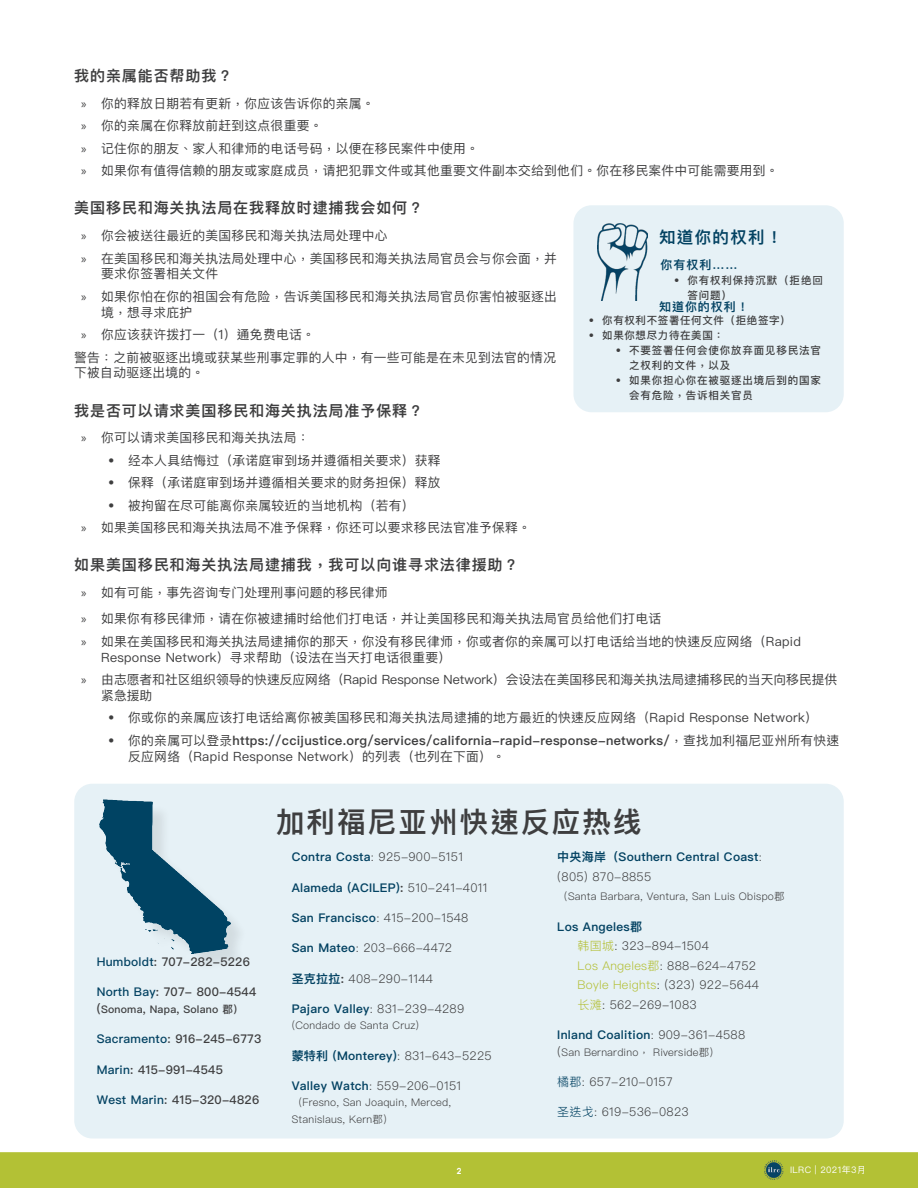
<style>
.page{position:relative;width:918px;height:1188px;background:#fff}
.page>*{position:absolute;margin:0;border:0;box-sizing:border-box;transform-origin:0 0}
.t1{font:600 28.5px "Ping Fang HK";letter-spacing:.075em;color:#3e3e3f}
.t2{font:600 16.5px "Ping Fang HK";letter-spacing:.08em;color:#034262}
.ILRC_body_style{font:600 15px "Ping Fang HK";letter-spacing:.06em;color:#3e3e3f}
.ILRC_body_style-2{font:12.75px/15.8px "Ping Fang HK";letter-spacing:.02em;color:#3e3e3f}
.t3{font:600 12.75px/15.8px "Ping Fang HK";letter-spacing:.02em;color:#3e3e3f}
.ILRC_body_style-3{font:12.75px/15.8px "Ping Fang HK";color:#3e3e3f}
.ILRC_body_style-4{font:300 12px/19.5px "Ping Fang HK";letter-spacing:.02em;color:#3e3e3f}
.ILRC_body_style-5{font:600 12px/19.5px "Ping Fang HK";letter-spacing:.02em;color:#034262}
.ILRC_body_style-6{font:500 12px "Ping Fang HK";letter-spacing:.02em;color:#3e3e3f}
.ILRC_body_style-7{font:300 10.5px/16.5px "Ping Fang HK";letter-spacing:.02em;color:#3e3e3f}
.ILRC_body_style-8{font:500 10.5px/15px "Ping Fang HK";letter-spacing:.08em;color:#3e3e3f}
.ILRC_body_style-9{font:500 10.5px "Ping Fang HK";letter-spacing:.06em;color:#3e3e3f}
.ILRC_body_style-10{font:500 10.5px "Ping Fang HK";letter-spacing:.02em;color:#3e3e3f}
.t4{font:9px "Ping Fang HK";letter-spacing:.04em;color:#fff}
.t5{font:700 8.25px "Te X Gyre Adventor";color:#fff}
.s1{font-family:"Myriad Pro"}
.s2{font-weight:400}
.s3{color:#034262}
.s4{font-size:12px}
.s5{font-weight:600;color:#034262}
.s6{color:#3e3e3f}
.s7{font-weight:300;color:#3e3e3f}
.s8{font-weight:600;color:#024161}
.s9{font-weight:600}
.s10{color:#b3bf35}
</style>
<div class="page">
<div style="left:0;top:1152px;width:918px;height:36px;background:#b3c135"></div>
<div style="left:573px;top:205px;width:271px;height:207px;background:#e6f1f6;border-radius:18px"></div>
<img style="left:597px;top:223px;width:50px;height:77px">
<div style="left:74px;top:784px;width:770px;height:355px;background:#e6f1f6;border-radius:18px"></div>
<div style="left:103px;top:803px;width:146px;height:169px;background:#231f20;opacity:.1"></div>
<img style="left:100px;top:800px;width:130px;height:153px">
<p class="ILRC_body_style" style="left:74px;top:67px;width:160px">我的亲属能否帮助我？</p>
<p class="ILRC_body_style-2" style="left:81px;top:95px;width:295px"><span class="s1">»</span> 你的释放日期若有更新，你应该告诉你的亲属。</p>
<p class="ILRC_body_style-2" style="left:81px;top:118px;width:243px"><span class="s1">»</span> 你的亲属在你释放前赶到这点很重要。</p>
<p class="ILRC_body_style-2" style="left:81px;top:140px;width:399px"><span class="s1">»</span> 记住你的朋友、家人和律师的电话号码，以便在移民案件中使用。</p>
<p class="ILRC_body_style-2" style="left:81px;top:163px;width:699px"><span class="s1">»</span> 如果你有值得信赖的朋友或家庭成员，请把犯罪文件或其他重要文件副本交给到他们。你在移民案件中可能需要用到。</p>
<p class="ILRC_body_style" style="left:74px;top:199px;width:350px">美国移民和海关执法局在我释放时逮捕我会如何？</p>
<p class="ILRC_body_style-2" style="left:81px;top:227px;width:308px"><span class="s1">»</span> 你会被送往最近的美国移民和海关执法局处理中心</p>
<p class="ILRC_body_style-2" style="left:101px;top:250px;width:457px;text-indent:-20px"><span class="s1">»</span> 在美国移民和海关执法局处理中心，美国移民和海关执法局官员会与你会面，并要求你签署相关文件</p>
<p class="ILRC_body_style-2" style="left:101px;top:288px;width:457px;text-indent:-20px"><span class="s1">»</span> 如果你怕在你的祖国会有危险，告诉美国移民和海关执法局官员你害怕被驱逐出境，想寻求庇护</p>
<p class="ILRC_body_style-2" style="left:81px;top:326px;width:235px"><span class="s1">»</span> 你应该获许拨打一（1）通免费电话。</p>
<p class="ILRC_body_style-2" style="left:74px;top:349px;width:483px">警告：之前被驱逐出境或获某些刑事定罪的人中，有一些可能是在未见到法官的情况下被自动驱逐出境的。</p>
<p class="ILRC_body_style" style="left:74px;top:401px;width:350px">我是否可以请求美国移民和海关执法局准予保释？</p>
<p class="ILRC_body_style-2" style="left:81px;top:429px;width:230px"><span class="s1">»</span> 你可以请求美国移民和海关执法局：</p>
<p class="ILRC_body_style-2" style="left:108px;top:452px;width:334px">• 经本人具结悔过（承诺庭审到场并遵循相关要求）获释</p>
<p class="ILRC_body_style-2" style="left:108px;top:474px;width:334px">• 保释（承诺庭审到场并遵循相关要求的财务担保）释放</p>
<p class="ILRC_body_style-2" style="left:108px;top:497px;width:308px">• 被拘留在尽可能离你亲属较近的当地机构（若有）</p>
<p class="ILRC_body_style-2" style="left:81px;top:519px;width:451px"><span class="s1">»</span> 如果美国移民和海关执法局不准予保释，你还可以要求移民法官准予保释。</p>
<p class="ILRC_body_style" style="left:74px;top:556px;width:446px">如果美国移民和海关执法局逮捕我，我可以向谁寻求法律援助？</p>
<p class="ILRC_body_style-2" style="left:81px;top:584px;width:308px"><span class="s1">»</span> 如有可能，事先咨询专门处理刑事问题的移民律师</p>
<p class="ILRC_body_style-2" style="left:81px;top:611px;width:582px"><span class="s1">»</span> 如果你有移民律师，请在你被逮捕时给他们打电话，并让美国移民和海关执法局官员给他们打电话</p>
<p class="ILRC_body_style-2" style="left:101px;top:633px;width:701px;text-indent:-20px"><span class="s1">»</span> 如果在美国移民和海关执法局逮捕你的那天，你没有移民律师，你或者你的亲属可以打电话给当地的快速反应网络（Rapid<br>Response Network）寻求帮助（设法在当天打电话很重要）</p>
<p class="ILRC_body_style-3" style="left:101px;top:672px;width:737px;text-indent:-20px"><span class="s1">»</span> 由志愿者和社区组织领导的快速反应网络（Rapid Response Network）会设法在美国移民和海关执法局逮捕移民的当天向移民提供紧急援助</p>
<p class="ILRC_body_style-2" style="left:108px;top:710px;width:711px">• 你或你的亲属应该打电话给离你被美国移民和海关执法局逮捕的地方最近的快速反应网络（Rapid Response Network）</p>
<p class="t3" style="left:128px;top:732px;width:713px;text-indent:-20px"><span class="s2">• 你的亲属可以登录</span>https://ccijustice.org/services/california-rapid-response-networks/<span class="s2">，查找加利福尼亚州所有快速反应网络（Rapid Response Network）的列表（也列在下面）。</span></p>
<p class="t2" style="left:659px;top:227px;width:125px">知道你的权利！</p>
<p class="ILRC_body_style-5" style="left:661px;top:254px;width:78px">你有权利……</p>
<p class="ILRC_body_style-8" style="left:688px;top:272px;width:137px;text-indent:-14px">• 你有权利保持沉默（拒绝回答问题）</p>
<p class="ILRC_body_style-9" style="left:589px;top:314px;width:204px">• 你有权利不签署任何文件（拒绝签字）</p>
<p class="ILRC_body_style-9" style="left:589px;top:329px;width:137px">• 如果你想尽力待在美国：</p>
<p class="ILRC_body_style-8" style="left:629px;top:343px;width:193px;text-indent:-14px">• 不要签署任何会使你放弃面见移民法官之权利的文件，以及</p>
<p class="ILRC_body_style-8" style="left:629px;top:373px;width:193px;text-indent:-14px">• 如果你担心你在被驱逐出境后到的国家会有危险，告诉相关官员</p>
<p class="ILRC_body_style-5" style="left:659px;top:297px;width:91px">知道你的权利！</p>
<p class="ILRC_body_style-6" style="left:97px;top:954px;width:155px"><span class="s3">Humboldt</span>: 707-282-5226</p>
<p class="ILRC_body_style-6" style="left:97px;top:985px;width:161px"><span class="s3">North Bay</span>: 707- 800-4544</p>
<p class="ILRC_body_style-10" style="left:97px;top:1003px;width:148px"><span class="s4">(</span>Sonoma, Napa, Solano 郡）</p>
<p class="ILRC_body_style-6" style="left:97px;top:1032px;width:166px"><span class="s3">Sacramento</span>: 916-245-6773</p>
<p class="ILRC_body_style-6" style="left:97px;top:1062px;width:128px"><span class="s3">Marin</span>: 415-991-4545</p>
<p class="ILRC_body_style-6" style="left:97px;top:1092px;width:164px"><span class="s3">West Marin</span>: 415-320-4826</p>
<p class="t1" style="left:276px;top:804px;width:367px">加利福尼亚州快速反应热线</p>
<p class="ILRC_body_style-4" style="left:292px;top:847px;width:173px"><span class="s5">Contra Costa</span>: 925-900-5151</p>
<p class="ILRC_body_style-5" style="left:292px;top:878px;width:197px">Alameda (ACILEP)<span class="s6">:</span> <span class="s7">510-241-4011</span></p>
<p class="ILRC_body_style-4" style="left:292px;top:908px;width:178px"><span class="s5">San Francisco</span>: 415-200-1548</p>
<p class="ILRC_body_style-4" style="left:292px;top:938px;width:162px"><span class="s8">San Mateo</span>: 203-666-4472</p>
<p class="ILRC_body_style-4" style="left:292px;top:968px;width:143px"><span class="s5">圣克拉拉</span><span class="s9">:</span> 408-290-1144</p>
<p class="ILRC_body_style-4" style="left:292px;top:999px;width:174px"><span class="s5">Pajaro Valley</span>: 831-239-4289</p>
<p class="ILRC_body_style-7" style="left:292px;top:1017px;width:129px">(Condado de Santa Cruz)</p>
<p class="ILRC_body_style-5" style="left:292px;top:1046px;width:202px">蒙特利 (Monterey)<span class="s7">: 831-643-5225</span></p>
<p class="ILRC_body_style-4" style="left:292px;top:1076px;width:171px"><span class="s5">Valley Watch</span>: 559-206-0151</p>
<p class="ILRC_body_style-7" style="left:292px;top:1094px;width:161px">（Fresno, San Joaquin, Merced,<br>Stanislaus, Kern郡）</p>
<p class="ILRC_body_style-5" style="left:557px;top:847px;width:206px">中央海岸（Southern Central Coast<span class="s7">: (805) 870-8855</span></p>
<p class="ILRC_body_style-7" style="left:557px;top:888px;width:229px">（Santa Barbara, Ventura, San Luis Obispo郡</p>
<p class="ILRC_body_style-5" style="left:557px;top:917px;width:86px">Los Angeles郡</p>
<p class="ILRC_body_style-4" style="left:578px;top:936px;width:183px"><span class="s10">韩国城</span>: 323-894-1504<br><span class="s10">Los Angeles郡</span>: 888-624-4752<br><span class="s10">Boyle Heights</span>: (323) 922-5644<span class="s10">长滩</span>: 562-269-1083</p>
<p class="ILRC_body_style-5" style="left:557px;top:1025px;width:189px">Inland Coalition<span class="s7">: 909-361-4588</span></p>
<p class="ILRC_body_style-7" style="left:557px;top:1044px;width:164px"><span class="s4">(</span>San Bernardino， Riverside郡）</p>
<p class="ILRC_body_style-4" style="left:557px;top:1072px;width:117px"><span class="s3">橘郡</span>: 657-210-0157</p>
<p class="ILRC_body_style-4" style="left:557px;top:1102px;width:133px"><span class="s3">圣迭戈</span>: 619-536-0823</p>
<p class="t5" style="left:457px;top:1163px;width:6px">2</p>
<p class="t4" style="left:790px;top:1165px;width:77px">ILRC | 2021年3月</p>
</div>
